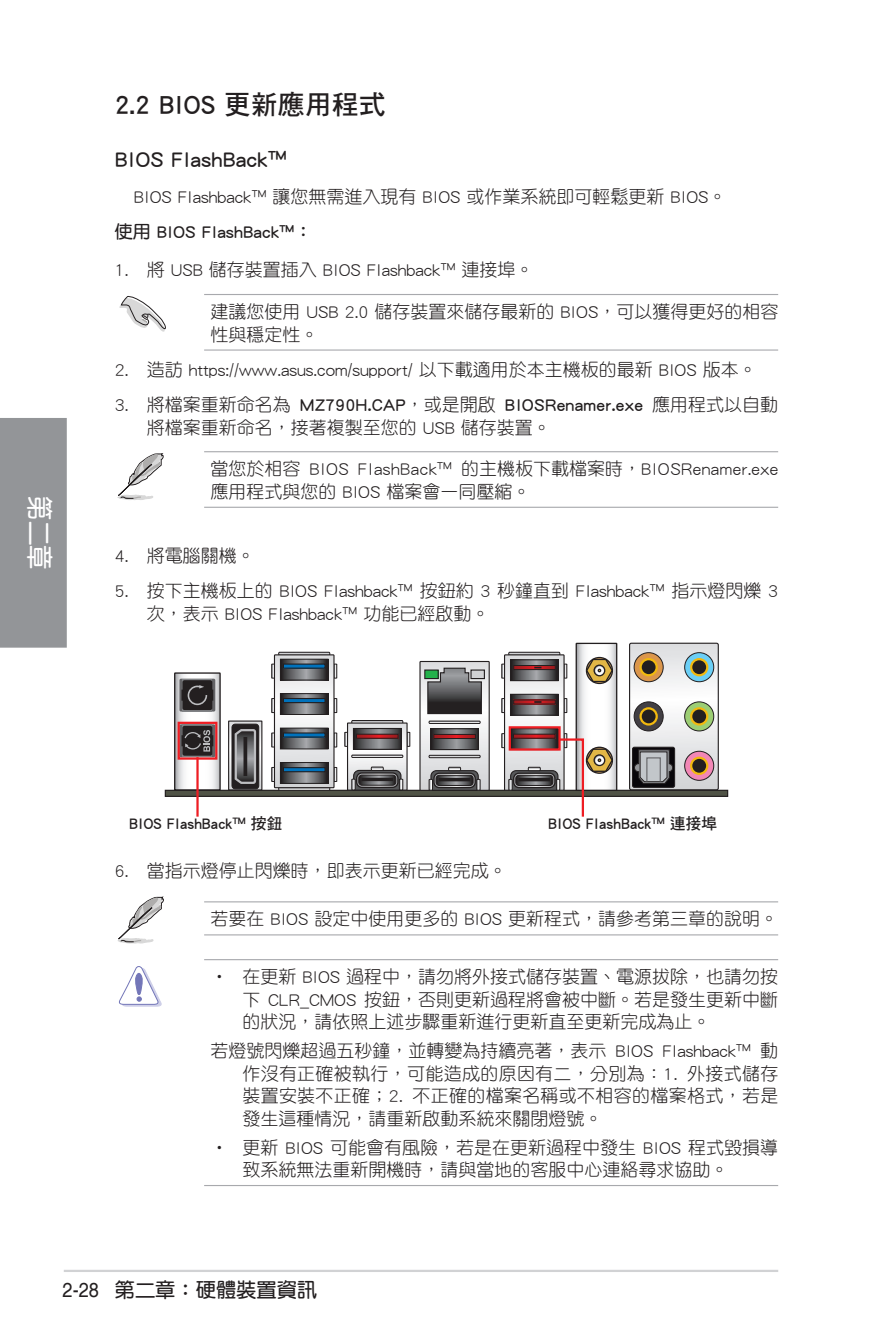
<style>
.page{position:relative;width:893px;height:1340px;background:#fff}
.page>*{position:absolute;margin:0;border:0;box-sizing:border-box;transform-origin:0 0}
.t1{font:27px "DF Hei Std W7";color:#231f20}
.t2{font:27px "DF Yuan Std W7";color:#fff;scale:.9 1}
.t3{font:22.5px "DF Yuan Std W7";color:#231f20}
.t4{font:20.25px "DF Yuan Std W7";color:#231f20}
.t5{font:18px/22.5px "DF Yuan Std W3";color:#231f20}
.t6{font:18px "DF Yuan Std W7";color:#231f20}
.t7{font:15.75px "DF Hei Std W7";color:#231f20}
.s1{font-family:"DF Yuan Std W3"}
.s2{font-family:"Helvetica"}
</style>
<div class="page">
<div style="left:0;top:418px;width:67px;height:229px;background:#939598"></div>
<hr style="left:64px;top:1269px;width:714px;height:2px;background:#d1d2d4">
<div style="left:165px;top:790px;width:563px;height:6px;background:#505346"></div>
<div style="left:165px;top:789px;width:563px;height:8px;border:1px solid #231f20"></div>
<svg style="left:173px;top:672px;width:48px;height:119px"></svg>
<div style="left:228px;top:720px;width:34px;height:70px;border:1px solid #231f20"></div>
<svg style="left:229px;top:721px;width:33px;height:69px;background:#706f71"></svg>
<svg style="left:243px;top:737px;width:4px;height:39px"></svg>
<hr style="left:244px;top:738px;width:2px;height:37px;background:#231f20">
<div style="left:419px;top:661px;width:71px;height:130px;border:1px solid #231f20"></div>
<svg style="left:420px;top:661px;width:69px;height:130px;background:#959697"></svg>
<div style="left:436px;top:775px;width:37px;height:10px;border:1px solid #231f20;border-radius:3px"></div>
<div style="left:439px;top:778px;width:31px;height:3px;border:1px solid #231f20"></div>
<svg style="left:435px;top:736px;width:39px;height:1px"></svg>
<div style="left:433px;top:734px;width:43px;height:5px;border:1px solid #231f20"></div>
<div style="left:351px;top:720px;width:52px;height:3px;border:1px solid #231f20"></div>
<svg style="left:344px;top:723px;width:66px;height:68px"></svg>
<div style="left:358px;top:774px;width:38px;height:11px;border:1px solid #231f20;border-radius:3px"></div>
<div style="left:361px;top:778px;width:32px;height:3px;border:1px solid #231f20"></div>
<svg style="left:358px;top:735px;width:39px;height:1px"></svg>
<div style="left:356px;top:733px;width:43px;height:5px;border:1px solid #231f20"></div>
<div style="left:278px;top:652px;width:52px;height:3px;border:1px solid #231f20"></div>
<div style="left:278px;top:787px;width:52px;height:3px;border:1px solid #231f20"></div>
<svg style="left:271px;top:655px;width:66px;height:132px"></svg>
<div style="left:274px;top:654px;width:61px;height:134px;border:1px solid #231f20"></div>
<svg style="left:282px;top:729px;width:44px;height:18px"></svg>
<div style="left:280px;top:727px;width:48px;height:22px;border:1px solid #231f20"></div>
<hr style="left:283px;top:733px;width:42px;height:4px;background:#0072bc">
<div style="left:283px;top:732px;width:43px;height:5px;border:1px solid #231f20"></div>
<svg style="left:282px;top:660px;width:44px;height:18px"></svg>
<div style="left:280px;top:658px;width:48px;height:22px;border:1px solid #231f20"></div>
<hr style="left:283px;top:664px;width:42px;height:4px;background:#0072bc">
<div style="left:283px;top:663px;width:43px;height:5px;border:1px solid #231f20"></div>
<svg style="left:282px;top:695px;width:44px;height:18px"></svg>
<div style="left:280px;top:693px;width:48px;height:22px;border:1px solid #231f20"></div>
<hr style="left:283px;top:698px;width:42px;height:4px;background:#0072bc">
<div style="left:283px;top:698px;width:43px;height:5px;border:1px solid #231f20"></div>
<svg style="left:282px;top:764px;width:44px;height:17px"></svg>
<div style="left:280px;top:762px;width:48px;height:21px;border:1px solid #231f20"></div>
<hr style="left:283px;top:767px;width:42px;height:4px;background:#0072bc">
<div style="left:283px;top:767px;width:43px;height:5px;border:1px solid #231f20"></div>
<div style="left:629px;top:642px;width:90px;height:148px;border:1px solid #231f20;border-radius:2px"></div>
<svg style="left:630px;top:643px;width:88px;height:146px"></svg>
<div style="left:646px;top:757px;width:15px;height:25px;border:1px solid #636366"></div>
<div style="left:178px;top:721px;width:39px;height:38px;border:2px solid #ee1d23"></div>
<hr style="left:196px;top:757px;width:3px;height:59px;background:#ee1d23">
<svg style="left:501px;top:642px;width:117px;height:175px"></svg>
<hr style="left:204px;top:294px;width:574px;height:1px;background:#a8a9ad">
<hr style="left:204px;top:349px;width:574px;height:1px;background:#a8a9ad">
<hr style="left:204px;top:451px;width:574px;height:1px;background:#a8a9ad">
<hr style="left:204px;top:506px;width:574px;height:2px;background:#a8a9ad">
<hr style="left:204px;top:901px;width:574px;height:1px;background:#a8a9ad">
<hr style="left:204px;top:934px;width:574px;height:1px;background:#a8a9ad">
<hr style="left:204px;top:959px;width:574px;height:1px;background:#a8a9ad">
<hr style="left:204px;top:1184px;width:574px;height:2px;background:#a8a9ad">
<svg style="left:119px;top:296px;width:47px;height:35px"></svg>
<svg style="left:117px;top:453px;width:47px;height:47px"></svg>
<svg style="left:117px;top:896px;width:47px;height:47px"></svg>
<svg style="left:119px;top:966px;width:43px;height:40px"></svg>
<h1 class="t2" style="left:55px;top:496px;width:82px;rotate:90deg">第二章</h1>
<h1 class="t1" style="left:115px;top:89px;width:273px">2.2 BIOS 更新應用程式</h1>
<p class="t3" style="left:115px;top:146px;width:173px">BIOS FlashBack™</p>
<p class="t5" style="left:134px;top:185px;width:594px">BIOS Flashback™ 讓您無需進入現有 BIOS 或作業系統即可輕鬆更新 BIOS。</p>
<p class="t6" style="left:115px;top:222px;width:199px">使用 BIOS FlashBack™：</p>
<p class="t5" style="left:115px;top:258px;width:420px">1. 將 USB 儲存裝置插入 BIOS Flashback™ 連接埠。</p>
<p class="t5" style="left:210px;top:300px;width:569px">建議您使用 USB 2.0 儲存裝置來儲存最新的 BIOS，可以獲得更好的相容性與穩定性。</p>
<p class="t5" style="left:115px;top:358px;width:643px">2. 造訪 https://www.asus.com/support/ 以下載適用於本主機板的最新 BIOS 版本。</p>
<p class="t6" style="left:115px;top:395px;width:665px"><span class="s1">3. 將檔案重新命名為</span> MZ790H.CAP<span class="s1">，或是開啟</span> BIOSRenamer.exe <span class="s1">應用程式以自動</span></p>
<p class="t5" style="left:147px;top:415px;width:406px">將檔案重新命名，接著複製至您的 USB 儲存裝置。</p>
<p class="t5" style="left:210px;top:457px;width:569px">當您於相容 BIOS FlashBack™ 的主機板下載檔案時，BIOSRenamer.exe應用程式與您的 BIOS 檔案會一同壓縮。</p>
<p class="t5" style="left:115px;top:544px;width:141px">4. 將電腦關機。</p>
<p class="t5" style="left:147px;top:579px;width:633px;text-indent:-32px">5. 按下主機板上的 BIOS Flashback™ 按鈕約 3 秒鐘直到 Flashback™ 指示燈閃爍 3次，表示 BIOS Flashback™ 功能已經啟動。</p>
<p class="t7" style="left:129px;top:815px;width:155px">BIOS FlashBack™ 按鈕</p>
<p class="t7" style="left:548px;top:815px;width:171px">BIOS FlashBack™ 連接埠</p>
<p class="t5" style="left:115px;top:859px;width:393px">6. 當指示燈停止閃爍時，即表示更新已經完成。</p>
<p class="t5" style="left:210px;top:907px;width:569px">若要在 BIOS 設定中使用更多的 BIOS 更新程式，請參考第三章的說明。</p>
<p class="t5" style="left:242px;top:965px;width:537px;text-align:justify;text-indent:-32px">• 在更新 BIOS 過程中，請勿將外接式儲存裝置、電源拔除，也請勿按下 CLR_CMOS 按鈕，否則更新過程將會被中斷。若是發生更新中斷的狀況，請依照上述步驟重新進行更新直至更新完成為止。</p>
<p class="t5" style="left:242px;top:1039px;width:537px;text-align:justify;text-indent:-32px">若燈號閃爍超過五秒鐘，並轉變為持續亮著，表示 BIOS Flashback™ 動作沒有正確被執行，可能造成的原因有二，分別為：1. 外接式儲存裝置安裝不正確；2. 不正確的檔案名稱或不相容的檔案格式，若是發生這種情況，請重新啟動系統來關閉燈號。</p>
<p class="t5" style="left:242px;top:1135px;width:537px;text-indent:-32px">• 更新 BIOS 可能會有風險，若是在更新過程中發生 BIOS 程式毀損導致系統無法重新開機時，請與當地的客服中心連絡尋求協助。</p>
<p class="t4" style="left:63px;top:1278px;width:256px"><span class="s2">2-28</span> 第二章：硬體裝置資訊</p>
</div>
